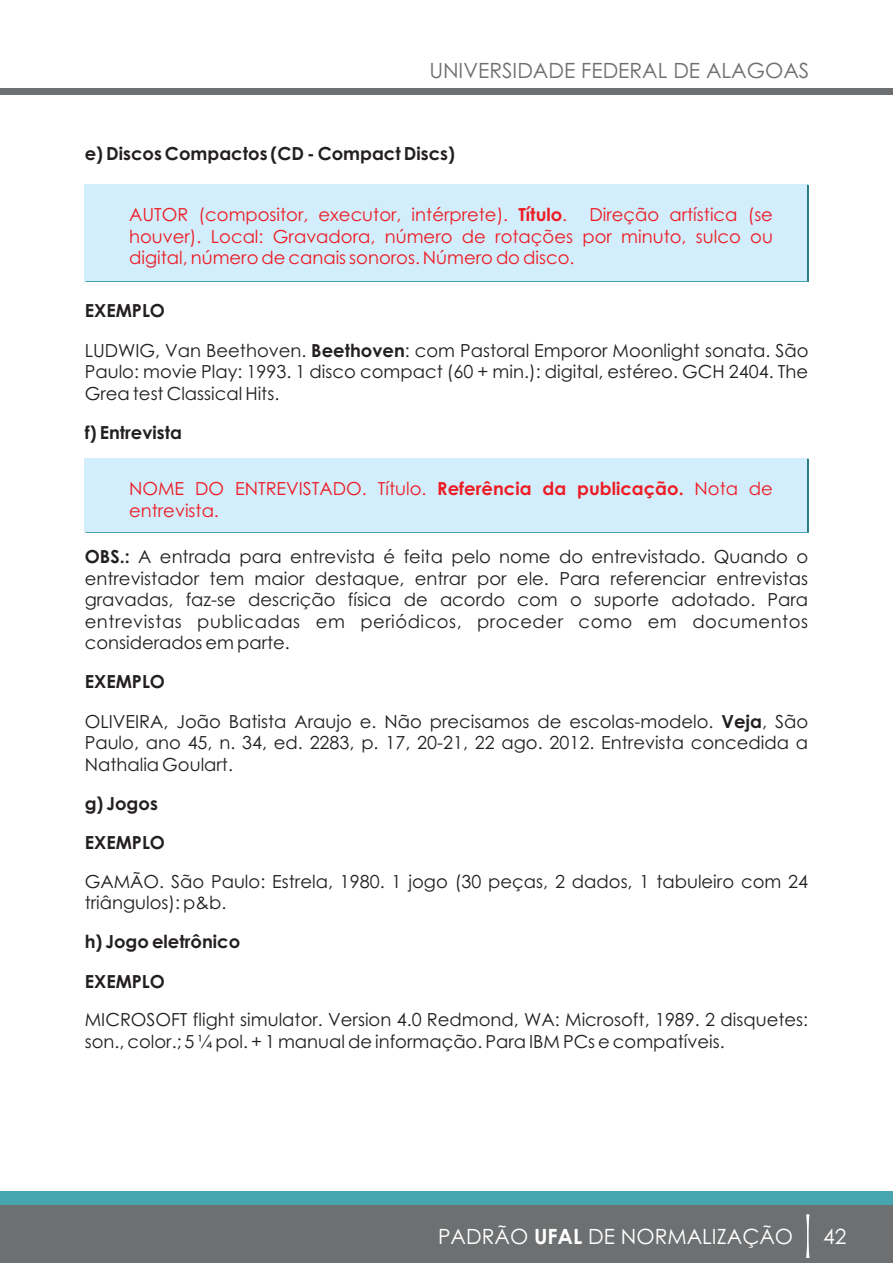
<style>
.page{position:relative;width:893px;height:1263px;background:#fff}
.page>*{position:absolute;margin:0;border:0;box-sizing:border-box;transform-origin:0 0}
.t1{font:21px "Century Gothic";color:#6d6f71}
.t2{font:21px "Century Gothic";color:#fff}
.t3{font:18px/21.5px "Century Gothic";color:#231f20}
.t4{font:18px/21.5px "Century Gothic";color:#ed1c24;text-align:justify}
.t5{font:700 18px/39.3px "Century Gothic";color:#231f20}
.s1{font-weight:700}
</style>
<div class="page">
<div style="left:0;top:1191px;width:893px;height:25px;background:#47a5af"></div>
<div style="left:0;top:1206px;width:893px;height:57px;background:#6d6f71"></div>
<svg style="left:806px;top:1214px;width:3px;height:44px"></svg>
<div style="left:0;top:89px;width:893px;height:6px;background:#6d6f71"></div>
<div style="left:84px;top:184px;width:723px;height:97px;background:#d2eefc"></div>
<svg style="left:807px;top:184px;width:2px;height:98px"></svg>
<div style="left:84px;top:458px;width:723px;height:74px;background:#d2eefc"></div>
<svg style="left:807px;top:458px;width:2px;height:74px"></svg>
<p class="t1" style="left:429px;top:62px;width:382px">UNIVERSIDADE FEDERAL DE ALAGOAS</p>
<p class="t5" style="left:85px;top:136px;width:372px">e) Discos Compactos (CD - Compact Discs)</p>
<p class="t4" style="left:129px;top:206px;width:645px">AUTOR (compositor, executor, intérprete). <span class="s1">Título</span>. Direção artística (se houver). Local: Gravadora, número de rotações por minuto, sulco ou digital, número de canais sonoros. Número do disco.</p>
<p class="t3" style="left:85px;top:293px;width:725px;line-height:39.3px"><span class="s1">EXEMPLO<br></span>LUDWIG, Van Beethoven. <span class="s1">Beethoven</span>: com Pastoral Emporor Moonlight sonata. São</p>
<p class="t3" style="left:85px;top:363px;width:725px">Paulo: movie Play: 1993. 1 disco compact (60 + min.): digital, estéreo. GCH 2404. The<br>Grea test Classical Hits.</p>
<p class="t5" style="left:85px;top:414px;width:99px">f) Entrevista</p>
<p class="t4" style="left:129px;top:480px;width:645px">NOME DO ENTREVISTADO. Título. <span class="s1">Referência da publicação.</span> Nota de entrevista.</p>
<p class="t3" style="left:85px;top:548px;width:725px;text-align:justify"><span class="s1">OBS.:</span> A entrada para entrevista é feita pelo nome do entrevistado. Quando o entrevistador tem maior destaque, entrar por ele. Para referenciar entrevistas gravadas, faz-se descrição física de acordo com o suporte adotado. Para entrevistas publicadas em periódicos, proceder como em documentos considerados em parte.</p>
<p class="t3" style="left:85px;top:664px;width:725px;line-height:39.3px"><span class="s1">EXEMPLO<br></span>OLIVEIRA, João Batista Araujo e. Não precisamos de escolas-modelo. <span class="s1">Veja</span>, São</p>
<p class="t3" style="left:85px;top:733px;width:725px">Paulo, ano 45, n. 34, ed. 2283, p. 17, 20-21, 22 ago. 2012. Entrevista concedida a<br>Nathalia Goulart.</p>
<p class="t5" style="left:85px;top:785px;width:82px">g) Jogos<br>EXEMPLO</p>
<p class="t3" style="left:85px;top:872px;width:725px">GAMÃO. São Paulo: Estrela, 1980. 1 jogo (30 peças, 2 dados, 1 tabuleiro com 24 triângulos): p&amp;b.</p>
<p class="t5" style="left:85px;top:924px;width:157px">h) Jogo eletrônico<br>EXEMPLO</p>
<p class="t3" style="left:85px;top:1011px;width:725px">MICROSOFT flight simulator. Version 4.0 Redmond, WA: Microsoft, 1989. 2 disquetes: son., color.; 5 ¼ pol. + 1 manual de informação. Para IBM PCs e compatíveis.</p>
<p class="t2" style="left:438px;top:1228px;width:357px">PADRÃO <span class="s1">UFAL</span> DE NORMALIZAÇÃO</p>
<p class="t2" style="left:823px;top:1228px;width:25px">42</p>
</div>
